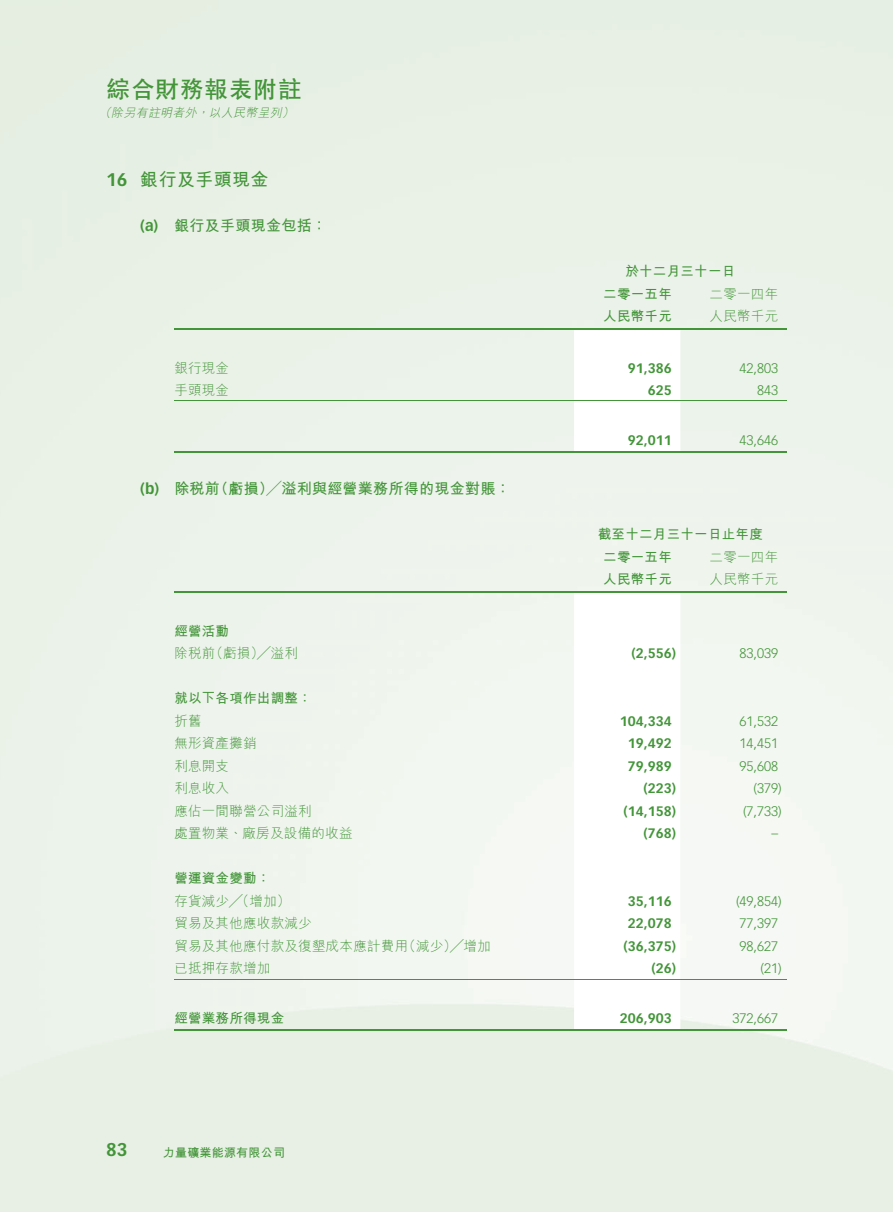
<style>
.page{position:relative;width:893px;height:1212px;background:#ebf2e9}
.page>*{position:absolute;margin:0;border:0;box-sizing:border-box;transform-origin:0 0}
.t1{font:24px "C Hei 2 HK Bold B5 pc H";letter-spacing:.02em;color:#439539}
.t2{font:18px "M Hei HK Bold B5 pc H";letter-spacing:.02em;color:#439539}
.t3{font:700 18px "Vectora LT Std";color:#439539}
.t4{font:15px "M Hei HK Bold B5 pc H";letter-spacing:.02em;color:#439539}
.t5{font:13.5px "M Hei HK Light B5 pc H";letter-spacing:.02em;color:#439539}
.t6{font:700 13.5px "Vectora LT Std";color:#439539}
.t7{font:300 13.5px "Vectora LT Std";color:#439539}
.t8{font:13.5px/22.5px "M Hei HK Bold B5 pc H";letter-spacing:.02em;color:#439539}
.t9{font:italic 12px "M Hei HK Light B5 pc H";color:#439539}
.t10{font:12px "M Hei HK Bold B5 pc H";letter-spacing:.02em;color:#439539}
.s1{font-family:"Vectora LT Std";font-weight:700}
</style>
<div class="page">
<svg style="left:574px;top:329px;width:106px;height:122px"></svg>
<hr style="left:174px;top:328px;width:400px;height:1px;background:#439539">
<hr style="left:574px;top:328px;width:106px;height:1px;background:#439539">
<hr style="left:680px;top:328px;width:107px;height:1px;background:#439539">
<hr style="left:174px;top:401px;width:400px;height:1px;background:#439539">
<hr style="left:574px;top:401px;width:106px;height:1px;background:#439539">
<hr style="left:680px;top:401px;width:107px;height:1px;background:#439539">
<hr style="left:174px;top:451px;width:400px;height:2px;background:#439539">
<hr style="left:574px;top:451px;width:106px;height:2px;background:#439539">
<hr style="left:680px;top:451px;width:107px;height:2px;background:#439539">
<svg style="left:574px;top:592px;width:106px;height:437px"></svg>
<hr style="left:174px;top:591px;width:400px;height:1px;background:#439539">
<hr style="left:574px;top:591px;width:106px;height:1px;background:#439539">
<hr style="left:680px;top:591px;width:107px;height:1px;background:#439539">
<hr style="left:174px;top:979px;width:400px;height:1px;background:#439539">
<hr style="left:574px;top:979px;width:106px;height:1px;background:#439539">
<hr style="left:680px;top:979px;width:107px;height:1px;background:#439539">
<hr style="left:174px;top:1029px;width:400px;height:2px;background:#439539">
<hr style="left:574px;top:1029px;width:106px;height:2px;background:#439539">
<hr style="left:680px;top:1029px;width:107px;height:2px;background:#439539">
<h1 class="t1" style="left:106px;top:80px;width:197px">綜合財務報表附註</h1>
<p class="t9" style="left:99px;top:108px;width:198px">（除另有註明者外，以人民幣呈列）</p>
<h2 class="t2" style="left:106px;top:173px;width:164px"><span class="s1">16</span> 銀行及手頭現金</h2>
<p class="t4" style="left:140px;top:220px;width:188px"><span class="s1">(a)</span> 銀行及手頭現金包括：</p>
<p class="t8" style="left:603px;top:262px;width:134px;text-indent:22px">於十二月三十一日二零一五年</p>
<p class="t5" style="left:710px;top:289px;width:70px">二零一四年</p>
<p class="t8" style="left:603px;top:307px;width:70px">人民幣千元</p>
<p class="t5" style="left:710px;top:311px;width:70px">人民幣千元</p>
<p class="t5" style="left:174px;top:362px;width:56px">銀行現金</p>
<p class="t6" style="left:628px;top:361px;width:45px">91,386</p>
<p class="t7" style="left:740px;top:361px;width:40px">42,803</p>
<p class="t5" style="left:174px;top:385px;width:56px">手頭現金</p>
<p class="t6" style="left:648px;top:384px;width:25px">625</p>
<p class="t7" style="left:757px;top:384px;width:23px">843</p>
<p class="t6" style="left:628px;top:433px;width:45px">92,011</p>
<p class="t7" style="left:740px;top:433px;width:40px">43,646</p>
<p class="t4" style="left:140px;top:483px;width:372px"><span class="s1">(b)</span> 除稅前（虧損）╱溢利與經營業務所得的現金對賬：</p>
<p class="t8" style="left:603px;top:525px;width:161px;text-indent:-5px">截至十二月三十一日止年度二零一五年</p>
<p class="t5" style="left:710px;top:552px;width:70px">二零一四年</p>
<p class="t8" style="left:603px;top:570px;width:70px">人民幣千元</p>
<p class="t5" style="left:710px;top:574px;width:70px">人民幣千元</p>
<p class="t8" style="left:174px;top:621px;width:56px">經營活動</p>
<p class="t5" style="left:174px;top:648px;width:125px">除稅前（虧損）╱溢利</p>
<p class="t6" style="left:632px;top:647px;width:46px">(2,556)</p>
<p class="t7" style="left:740px;top:647px;width:40px">83,039</p>
<p class="t8" style="left:174px;top:689px;width:139px">就以下各項作出調整：</p>
<p class="t5" style="left:174px;top:715px;width:29px">折舊</p>
<p class="t6" style="left:620px;top:714px;width:53px">104,334</p>
<p class="t7" style="left:739px;top:714px;width:40px">61,532</p>
<p class="t5" style="left:174px;top:738px;width:84px">無形資產攤銷</p>
<p class="t6" style="left:628px;top:737px;width:45px">19,492</p>
<p class="t7" style="left:739px;top:737px;width:40px">14,451</p>
<p class="t5" style="left:174px;top:760px;width:56px">利息開支</p>
<p class="t6" style="left:628px;top:759px;width:45px">79,989</p>
<p class="t7" style="left:739px;top:759px;width:40px">95,608</p>
<p class="t5" style="left:174px;top:783px;width:56px">利息收入</p>
<p class="t6" style="left:644px;top:782px;width:34px">(223)</p>
<p class="t7" style="left:754px;top:782px;width:30px">(379)</p>
<p class="t5" style="left:174px;top:805px;width:139px">應佔一間聯營公司溢利</p>
<p class="t6" style="left:624px;top:804px;width:54px">(14,158)</p>
<p class="t7" style="left:743px;top:804px;width:40px">(7,733)</p>
<p class="t5" style="left:174px;top:828px;width:180px">處置物業、廠房及設備的收益</p>
<p class="t6" style="left:644px;top:827px;width:34px">(768)</p>
<p class="t7" style="left:771px;top:827px;width:8px">–</p>
<p class="t8" style="left:174px;top:869px;width:97px">營運資金變動：</p>
<p class="t5" style="left:174px;top:895px;width:117px">存貨減少╱（增加）</p>
<p class="t6" style="left:628px;top:894px;width:45px">35,116</p>
<p class="t7" style="left:736px;top:894px;width:47px">(49,854)</p>
<p class="t5" style="left:174px;top:918px;width:139px">貿易及其他應收款減少</p>
<p class="t6" style="left:628px;top:917px;width:45px">22,078</p>
<p class="t7" style="left:739px;top:917px;width:40px">77,397</p>
<p class="t5" style="left:174px;top:940px;width:318px">貿易及其他應付款及復墾成本應計費用（減少）╱增加</p>
<p class="t6" style="left:624px;top:939px;width:54px">(36,375)</p>
<p class="t7" style="left:739px;top:939px;width:40px">98,627</p>
<p class="t5" style="left:174px;top:963px;width:98px">已抵押存款增加</p>
<p class="t6" style="left:652px;top:962px;width:26px">(26)</p>
<p class="t7" style="left:761px;top:962px;width:23px">(21)</p>
<p class="t8" style="left:174px;top:1008px;width:111px">經營業務所得現金</p>
<p class="t6" style="left:620px;top:1011px;width:53px">206,903</p>
<p class="t7" style="left:732px;top:1011px;width:47px">372,667</p>
<h2 class="t3" style="left:106px;top:1141px;width:23px">83</h2>
<p class="t10" style="left:163px;top:1148px;width:124px">力量礦業能源有限公司</p>
</div>
